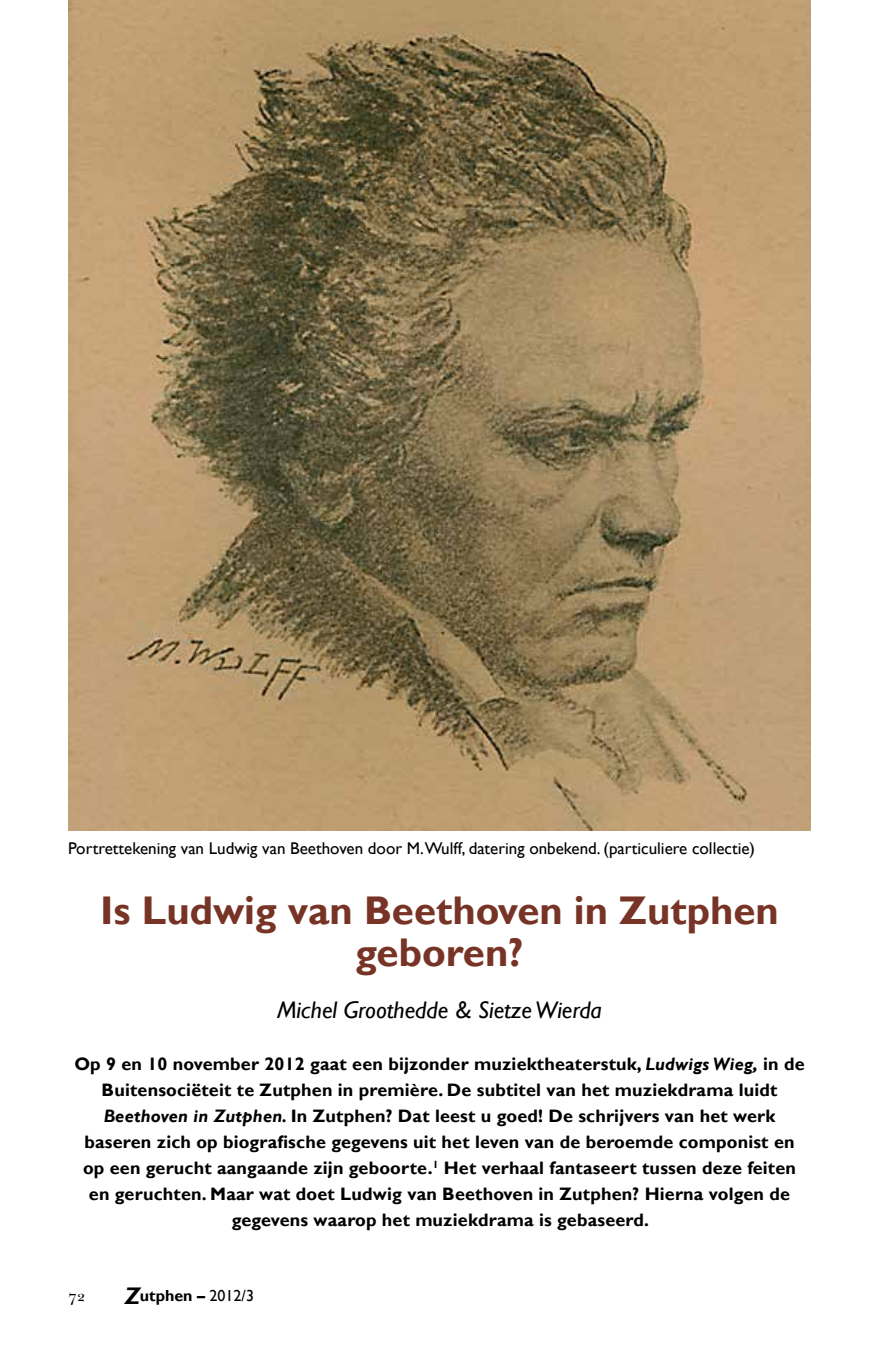
<style>
.page{position:relative;width:896px;height:1361px;background:#fff}
.page>*{position:absolute;margin:0;border:0;box-sizing:border-box;transform-origin:0 0}
.t1{font:700 40px/42px "Gill Sans";color:#773325;text-align:center}
.t2{font:italic 24px "Gill Sans";color:#000}
.t3{font:700 18px/26px "Gill Sans";letter-spacing:.01em;color:#000;text-align:center}
.t4{font:17px "Gill Sans";color:#000}
.t5{font:700 16px "Gill Sans";color:#000}
.t6{font:16px "New Baskerville SC";color:#000}
.s1{font-style:italic}
.s2{font-style:italic;font-size:24px}
.s3{font-weight:400}
</style>
<div class="page">
<img style="left:68px;top:0;width:743px;height:831px">
<p class="t4" style="left:68px;top:838px;width:688px">Portrettekening van Ludwig van Beethoven door M.Wulff, datering onbekend. (particuliere collectie)</p>
<h1 class="t1" style="left:100px;top:890px;width:680px">Is Ludwig van Beethoven in Zutphen geboren?</h1>
<h2 class="t2" style="left:277px;top:995px;width:326px">Michel Groothedde &amp; Sietze Wierda</h2>
<p class="t3" style="left:74px;top:1051px;width:732px">Op 9 en 10 november 2012 gaat een bijzonder muziektheaterstuk, <span class="s1">Ludwigs Wieg,</span> in de Buitensociëteit te Zutphen in première. De subtitel van het muziekdrama luidt <span class="s1">Beethoven in Zutphen.</span> In Zutphen? Dat leest u goed! De schrijvers van het werk baseren zich op biografische gegevens uit het leven van de beroemde componist en op een gerucht aangaande zijn geboorte.<sup>1</sup> Het verhaal fantaseert tussen deze feiten en geruchten. Maar wat doet Ludwig van Beethoven in Zutphen? Hierna volgen de gegevens waarop het muziekdrama is gebaseerd.</p>
<p class="t6" style="left:68px;top:1286px;width:19px">72</p>
<p class="t5" style="left:125px;top:1285px;width:131px"><span class="s2">Z</span>utphen – <span class="s3">2012/3</span></p>
</div>
